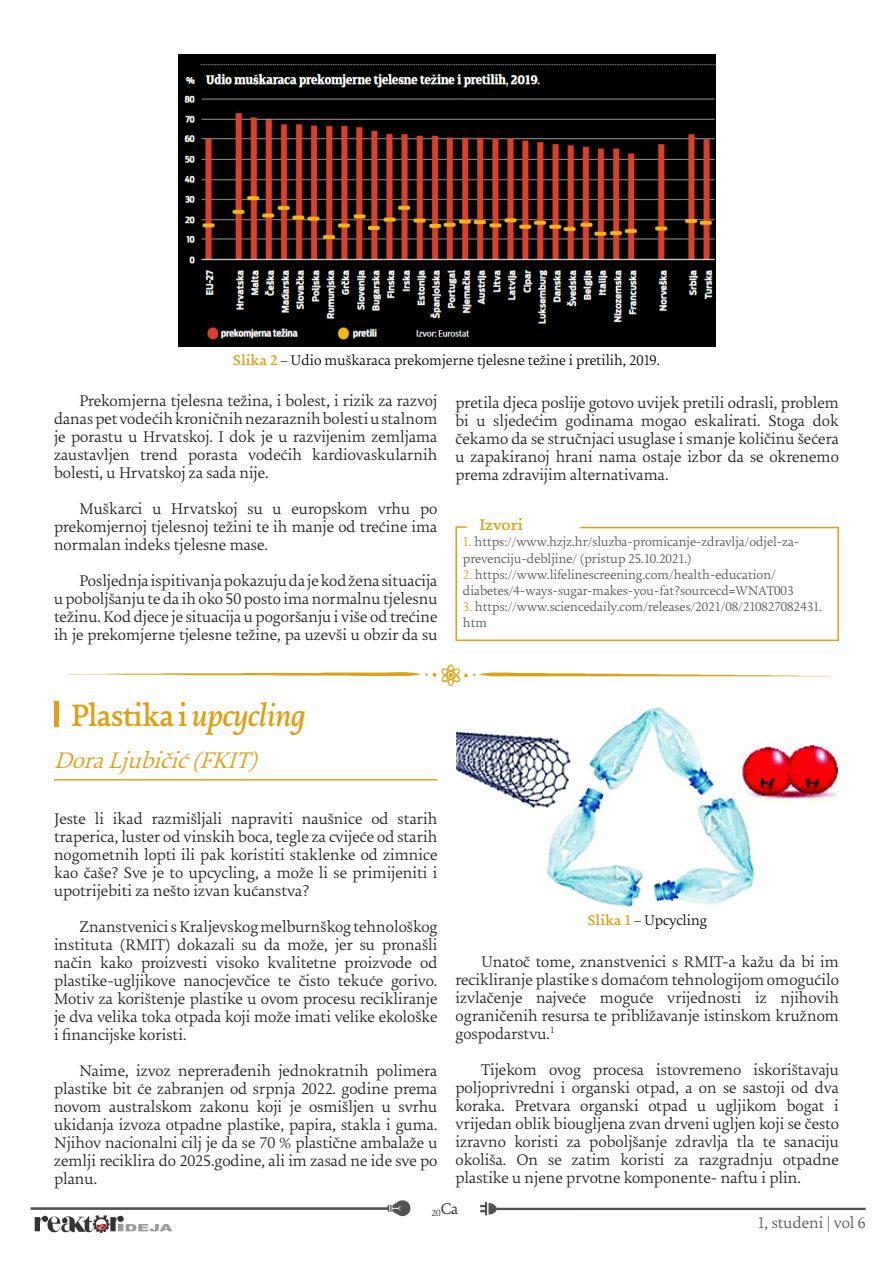
<style>
.page{position:relative;width:893px;height:1263px;background:#fff}
.page>*{position:absolute;margin:0;border:0;box-sizing:border-box;transform-origin:0 0}
.t1{font:700 33px "Uni Zg";letter-spacing:-.02em;color:#de9f10;scale:.89 1}
.t2{font:italic 300 24px "Uni Zg";color:#de9f10}
.t3{font:300 16.5px/18px "Uni Zg";color:#231f20;text-align:justify}
.t4{font:300 16.5px "Uni Zg";color:#535452}
.t5{font:700 16.5px "Uni Zg";color:#de9f10}
.t6{font:300 15px "Uni Zg";color:#000}
.t7{font:300 13.5px/16.2px "Uni Zg";color:#535452}
.t8{font:300 9.6px "Uni Zg";color:#231f20}
.s1{font-weight:700;color:#de9f10}
.s2{color:#de9f10}
.s3{font-style:italic}
</style>
<div class="page">
<svg style="left:480px;top:1202px;width:386px;height:13px"></svg>
<svg style="left:30px;top:1200px;width:381px;height:33px"></svg>
<img style="left:179px;top:54px;width:536px;height:292px">
<img style="left:67px;top:664px;width:764px;height:21px">
<div style="left:54px;top:701px;width:5px;height:25px;background:#de9f10"></div>
<hr style="left:54px;top:779px;width:383px;height:1px;background:#de9f10">
<svg style="left:455px;top:526px;width:384px;height:116px"></svg>
<img style="left:456px;top:707px;width:383px;height:201px">
<p class="t6" style="left:233px;top:352px;width:428px"><span class="s1">Slika 2</span> – Udio muškaraca prekomjerne tjelesne težine i pretilih, 2019.</p>
<p class="t3" style="left:54px;top:393px;width:385px;text-indent:26px">Prekomjerna tjelesna težina, i bolest, i rizik za razvoj danas pet vodećih kroničnih nezaraznih bolesti u stalnom je porastu u Hrvatskoj. I dok je u razvijenim zemljama zaustavljen trend porasta vodećih kardiovaskularnih bolesti, u Hrvatskoj za sada nije.</p>
<p class="t3" style="left:54px;top:501px;width:385px;text-indent:26px">Muškarci u Hrvatskoj su u europskom vrhu po prekomjernoj tjelesnoj težini te ih manje od trećine ima normalan indeks tjelesne mase.</p>
<p class="t3" style="left:54px;top:573px;width:385px;text-indent:26px">Posljednja ispitivanja pokazuju da je kod žena situacija u poboljšanju te da ih oko 50 posto ima normalnu tjelesnu težinu. Kod djece je situacija u pogoršanju i više od trećine ih je prekomjerne tjelesne težine, pa uzevši u obzir da su</p>
<p class="t3" style="left:455px;top:395px;width:385px">pretila djeca poslije gotovo uvijek pretili odrasli, problem bi u sljedećim godinama mogao eskalirati. Stoga dok čekamo da se stručnjaci usuglase i smanje količinu šećera u zapakiranoj hrani nama ostaje izbor da se okrenemo prema zdravijim alternativama.</p>
<p class="t5" style="left:479px;top:516px;width:45px">Izvori</p>
<p class="t7" style="left:463px;top:535px;width:338px"><span class="s2">1.</span> https://www.hzjz.hr/sluzba-promicanje-zdravlja/odjel-za&shy;prevenciju-debljine/ (pristup 25.10.2021.)</p>
<p class="t7" style="left:463px;top:567px;width:332px"><span class="s2">2.</span> https://www.lifelinescreening.com/health-education/ diabetes/4-ways-sugar-makes-you-fat?sourcecd=WNAT003</p>
<p class="t7" style="left:463px;top:599px;width:361px"><span class="s2">3.</span> https://www.sciencedaily.com/releases/2021/08/210827082431. htm</p>
<p class="t1" style="left:72px;top:697px;width:264px">Plastika i <span class="s3">upcycling</span></p>
<p class="t2" style="left:54px;top:748px;width:213px">DoraLjubičić(FKIT)</p>
<p class="t3" style="left:54px;top:811px;width:385px">Jeste li ikad razmišljali napraviti naušnice od starih traperica, luster od vinskih boca, tegle za cvijeće od starih nogometnih lopti ili pak koristiti staklenke od zimnice kao čaše? Sve je to upcycling, a može li se primijeniti i upotrijebiti za nešto izvan kućanstva?</p>
<p class="t3" style="left:54px;top:919px;width:385px;text-indent:26px">Znanstvenici s Kraljevskog melburnškog tehnološkog instituta (RMIT) dokazali su da može, jer su pronašli način kako proizvesti visoko kvalitetne proizvode od plastike-ugljikove nanocjevčice te čisto tekuće gorivo.<br>Motiv za korištenje plastike u ovom procesu recikliranje je dva velika toka otpada koji može imati velike ekološke i financijske koristi.</p>
<p class="t3" style="left:54px;top:1063px;width:385px;text-indent:26px">Naime, izvoz neprerađenih jednokratnih polimera plastike bit će zabranjen od srpnja 2022. godine prema novom australskom zakonu koji je osmišljen u svrhu ukidanja izvoza otpadne plastike, papira, stakla i guma.<br>Njihov nacionalni cilj je da se 70 % plastične ambalaže u zemlji reciklira do 2025.godine, ali im zasad ne ide sve po planu.</p>
<p class="t6" style="left:587px;top:912px;width:121px"><span class="s1">Slika 1</span> – Upcycling</p>
<p class="t3" style="left:455px;top:953px;width:385px;text-indent:26px">Unatoč tome, znanstvenici s RMIT-a kažu da bi im recikliranje plastike s domaćom tehnologijom omogućilo izvlačenje najveće moguće vrijednosti iz njihovih ograničenih resursa te približavanje istinskom kružnom gospodarstvu.<sup>1</sup></p>
<p class="t3" style="left:455px;top:1061px;width:385px;text-indent:26px">Tijekom ovog procesa istovremeno iskorištavaju poljoprivredni i organski otpad, a on se sastoji od dva koraka. Pretvara organski otpad u ugljikom bogat i vrijedan oblik biougljena zvan drveni ugljen koji se često izravno koristi za poboljšanje zdravlja tla te sanaciju okoliša. On se zatim koristi za razgradnju otpadne plastike u njene prvotne komponente- naftu i plin.</p>
<p class="t8" style="left:432px;top:1208px;width:28px">20<sup>Ca</sup></p>
<p class="t4" style="left:757px;top:1214px;width:110px">1, studeni | vol 6</p>
</div>
